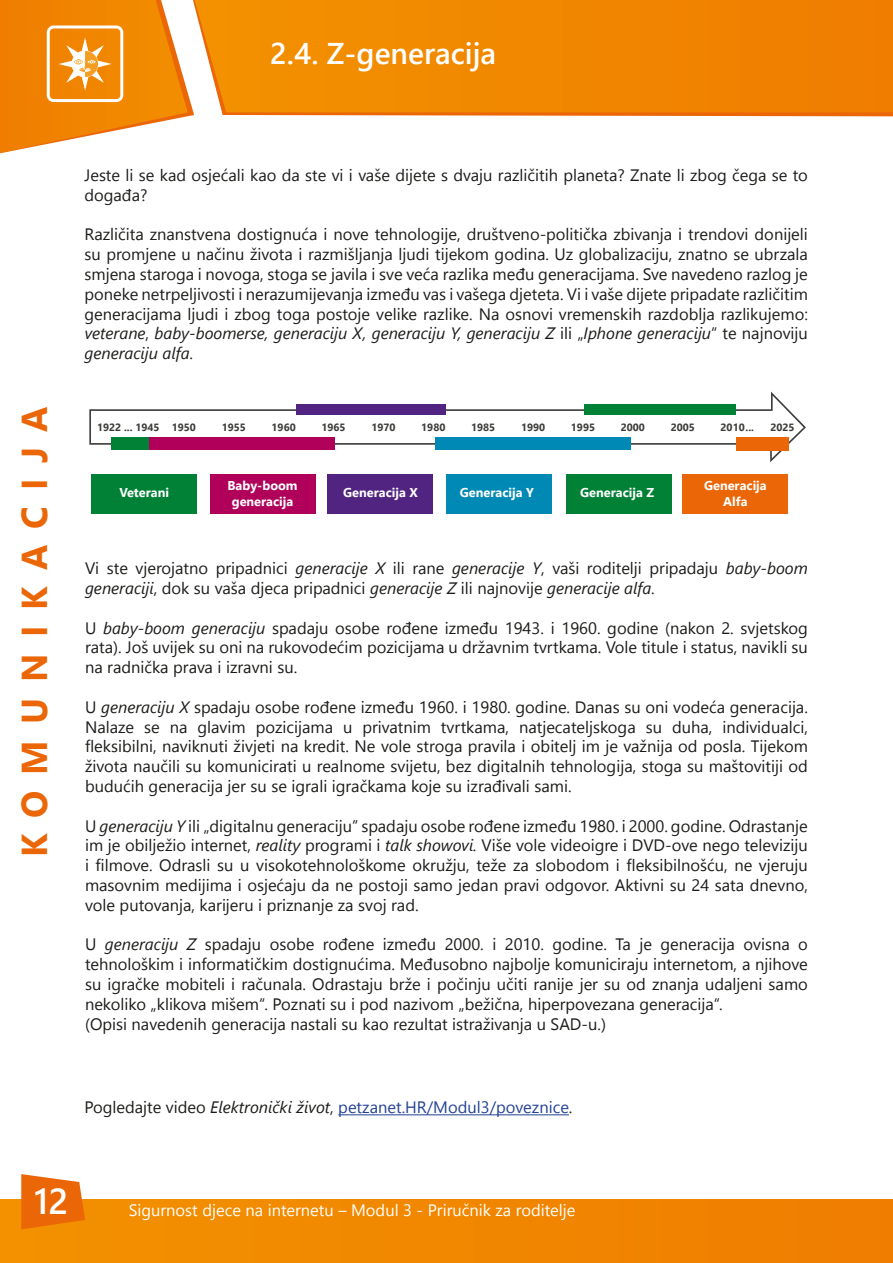
<style>
.page{position:relative;width:893px;height:1263px;background:#fff}
.page>*{position:absolute;margin:0;border:0;box-sizing:border-box;transform-origin:0 0}
.t1{font:700 36px "Segoe UI";letter-spacing:.45em;color:#eb6606}
.t2{font:600 36px "Segoe UI";color:#fff}
.t3{font:600 30px "Segoe UI";color:#fff}
.t4{font:16.5px/19.8px "Segoe UI";color:#1c1c1a;text-align:justify}
.t5{font:16.5px "Segoe UI";color:#234295}
.t6{font:16.5px "Segoe UI";color:#fff}
.t7{font:700 12.75px/15.3px "Segoe UI";color:#fff;text-align:center}
.t8{font:700 10.5px "Segoe UI";color:#3c3c3a}
.s1{font-style:italic}
.s2{color:#1c1c1a}
.s3{font-style:italic;color:#1c1c1a}
</style>
<div class="page">
<svg style="left:194px;top:0;width:699px;height:117px;background:#f18908"></svg>
<div style="left:0;top:1199px;width:893px;height:64px;background:#f18700"></div>
<svg style="left:21px;top:1174px;width:64px;height:55px"></svg>
<svg style="left:0;top:0;width:194px;height:154px"></svg>
<hr style="left:338px;top:1114px;width:231px;height:1px;background:#234295">
<svg style="left:89px;top:392px;width:717px;height:70px"></svg>
<div style="left:91px;top:474px;width:106px;height:40px;background:#008136"></div>
<div style="left:210px;top:474px;width:105px;height:40px;background:#b0005a"></div>
<div style="left:328px;top:474px;width:105px;height:40px;background:#512482"></div>
<div style="left:446px;top:474px;width:105px;height:40px;background:#0089b4"></div>
<div style="left:566px;top:474px;width:106px;height:40px;background:#008136"></div>
<div style="left:683px;top:474px;width:105px;height:40px;background:#eb6606"></div>
<div style="left:111px;top:437px;width:38px;height:13px;background:#008136"></div>
<div style="left:149px;top:437px;width:186px;height:13px;background:#b0005a"></div>
<div style="left:296px;top:404px;width:150px;height:11px;background:#512482"></div>
<div style="left:435px;top:437px;width:196px;height:13px;background:#0089b4"></div>
<div style="left:584px;top:404px;width:152px;height:11px;background:#008136"></div>
<div style="left:736px;top:437px;width:53px;height:13px;background:#eb6606"></div>
<h2 class="t3" style="left:270px;top:29px;width:227px">2.4. Z-generacija</h2>
<h1 class="t1" style="left:5px;top:857px;width:452px;rotate:-90deg">KOMUNIKACIJA</h1>
<p class="t4" style="left:84px;top:165px;width:725px">Jeste li se kad osjećali kao da ste vi i vaše dijete s dvaju različitih planeta? Znate li zbog čega se to događa?</p>
<p class="t4" style="left:84px;top:224px;width:725px">Različita znanstvena dostignuća i nove tehnologije, društveno-politička zbivanja i trendovi donijeli su promjene u načinu života i razmišljanja ljudi tijekom godina. Uz globalizaciju, znatno se ubrzala smjena staroga i novoga, stoga se javila i sve veća razlika među generacijama. Sve navedeno razlog je poneke netrpeljivosti i nerazumijevanja između vas i vašega djeteta. Vi i vaše dijete pripadate različitim generacijama ljudi i zbog toga postoje velike razlike. Na osnovi vremenskih razdoblja razlikujemo: <span class="s1">veterane</span>, <span class="s1">baby-boomerse, generaciju X, generaciju Y, generaciju Z</span> ili „<span class="s1">Iphone generaciju</span>“ te najnoviju <span class="s1">generaciju alfa</span>.</p>
<p class="t8" style="left:97px;top:419px;width:100px">1922 ... 1945 1950</p>
<p class="t8" style="left:222px;top:419px;width:26px">1955</p>
<p class="t8" style="left:272px;top:419px;width:26px">1960</p>
<p class="t8" style="left:321px;top:419px;width:26px">1965</p>
<p class="t8" style="left:371px;top:419px;width:26px">1970</p>
<p class="t8" style="left:421px;top:419px;width:26px">1980</p>
<p class="t8" style="left:471px;top:419px;width:26px">1985</p>
<p class="t8" style="left:521px;top:419px;width:26px">1990</p>
<p class="t8" style="left:571px;top:419px;width:26px">1995</p>
<p class="t8" style="left:621px;top:419px;width:26px">2000</p>
<p class="t8" style="left:671px;top:419px;width:26px">2005</p>
<p class="t8" style="left:721px;top:419px;width:35px">2010 ...</p>
<p class="t8" style="left:770px;top:419px;width:26px">2025</p>
<p class="t7" style="left:119px;top:484px;width:51px">Veterani</p>
<p class="t7" style="left:227px;top:478px;width:72px">Baby-boom generacija</p>
<p class="t7" style="left:343px;top:484px;width:76px">Generacija X</p>
<p class="t7" style="left:460px;top:484px;width:76px">Generacija Y</p>
<p class="t7" style="left:580px;top:484px;width:76px">Generacija Z</p>
<p class="t7" style="left:704px;top:478px;width:64px">Generacija<br>Alfa</p>
<p class="t4" style="left:85px;top:558px;width:724px">Vi ste vjerojatno pripadnici <span class="s1">generacije X</span> ili rane <span class="s1">generacije Y</span>, vaši roditelji pripadaju <span class="s1">baby-boom generaciji</span>, dok su vaša djeca pripadnici <span class="s1">generacije Z</span> ili najnovije <span class="s1">generacije alfa</span>.</p>
<p class="t4" style="left:85px;top:617px;width:724px">U <span class="s1">baby-boom generaciju</span> spadaju osobe rođene između 1943. i 1960. godine (nakon 2. svjetskog rata). Još uvijek su oni na rukovodećim pozicijama u državnim tvrtkama. Vole titule i status, navikli su na radnička prava i izravni su.</p>
<p class="t4" style="left:85px;top:697px;width:724px">U <span class="s1">generaciju X</span> spadaju osobe rođene između 1960. i 1980. godine. Danas su oni vodeća generacija.<br>Nalaze se na glavim pozicijama u privatnim tvrtkama, natjecateljskoga su duha, individualci, fleksibilni, naviknuti živjeti na kredit. Ne vole stroga pravila i obitelj im je važnija od posla. Tijekom života naučili su komunicirati u realnome svijetu, bez digitalnih tehnologija, stoga su maštovitiji od budućih generacija jer su se igrali igračkama koje su izrađivali sami.</p>
<p class="t4" style="left:85px;top:815px;width:724px">U <span class="s1">generaciju Y</span> ili „digitalnu generaciju” spadaju osobe rođene između 1980. i 2000. godine. Odrastanje im je obilježio internet, <span class="s1">reality</span> programi i <span class="s1">talk showovi.</span> Više vole videoigre i DVD-ove nego televiziju i filmove. Odrasli su u visokotehnološkome okružju, teže za slobodom i fleksibilnošću, ne vjeruju masovnim medijima i osjećaju da ne postoji samo jedan pravi odgovor. Aktivni su 24 sata dnevno, vole putovanja, karijeru i priznanje za svoj rad.</p>
<p class="t4" style="left:85px;top:934px;width:724px;text-align:left">U <span class="s1">generaciju Z</span> spadaju osobe rođene između 2000. i 2010. godine. Ta je generacija ovisna o tehnološkim i informatičkim dostignućima. Međusobno najbolje komuniciraju internetom, a njihove su igračke mobiteli i računala. Odrastaju brže i počinju učiti ranije jer su od znanja udaljeni samo nekoliko „klikova mišem“. Poznati su i pod nazivom „bežična, hiperpovezana generacija“.<br>(Opisi navedenih generacija nastali su kao rezultat istraživanja u SAD-u.)</p>
<p class="t5" style="left:84px;top:1094px;width:490px"><span class="s2">Pogledajte video</span> <span class="s3">Elektronički život</span><span class="s2">,</span> petzanet.HR/Modul3/poveznice<span class="s2">.</span></p>
<h1 class="t2" style="left:34px;top:1172px;width:36px">12</h1>
<p class="t6" style="left:129px;top:1197px;width:448px">Sigurnost djece na internetu – Modul 3 - Priručnik za roditelje</p>
</div>
